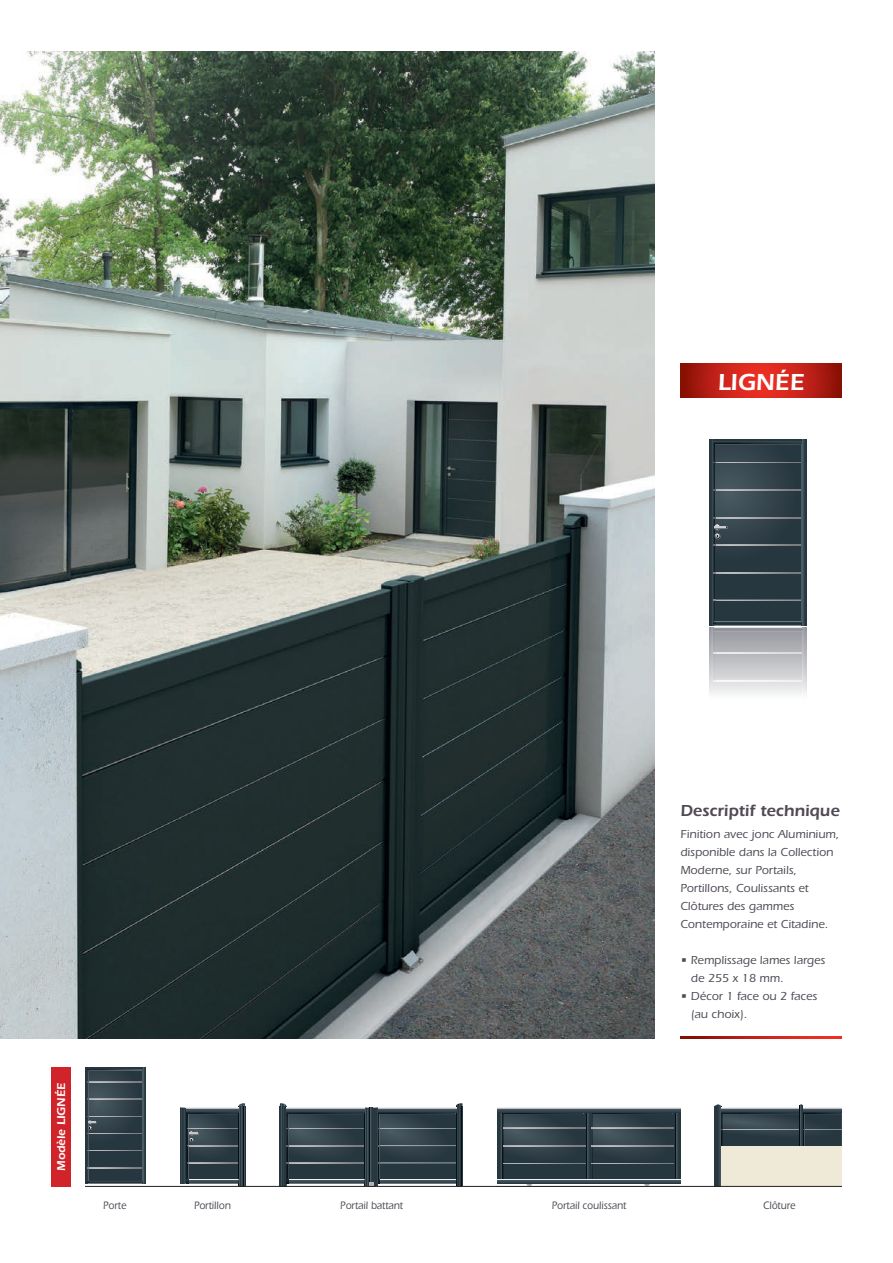
<style>
.page{position:relative;width:893px;height:1263px;background:#fff}
.page>*{position:absolute;margin:0;border:0;box-sizing:border-box;transform-origin:0 0}
.t1{font:600 24px "Itc Eras";color:#fff}
.t2{font:600 16.5px "Itc Eras";color:#514a55}
.t3{font:500 12px/18px "Itc Eras";color:#514a55}
.t4{font:600 11.85px "Itc Eras";color:#fff}
.t5{font:500 11.1px "Itc Eras";color:#514a55;scale:.9 1}
</style>
<div class="page">
<img style="left:0;top:51px;width:655px;height:988px">
<svg style="left:709px;top:439px;width:4px;height:3px"></svg>
<svg style="left:802px;top:439px;width:4px;height:3px"></svg>
<svg style="left:713px;top:439px;width:89px;height:3px"></svg>
<svg style="left:709px;top:442px;width:98px;height:254px;background:#5d686f"></svg>
<svg style="left:680px;top:364px;width:162px;height:34px;background:#c12117"></svg>
<svg style="left:680px;top:1037px;width:162px;height:2px"></svg>
<div style="left:51px;top:1067px;width:19px;height:119px;background:#d1232a"></div>
<div style="left:497px;top:1112px;width:5px;height:67px;background:#27373f"></div>
<svg style="left:675px;top:1112px;width:5px;height:67px"></svg>
<svg style="left:180px;top:1103px;width:65px;height:83px;background:#47545b"></svg>
<svg style="left:280px;top:1103px;width:182px;height:83px;background:#46545b"></svg>
<svg style="left:715px;top:1184px;width:6px;height:2px"></svg>
<div style="left:721px;top:1146px;width:121px;height:41px;background:#e5dfcf"></div>
<svg style="left:715px;top:1104px;width:127px;height:80px"></svg>
<svg style="left:502px;top:1112px;width:173px;height:74px;background:#3a4950"></svg>
<svg style="left:497px;top:1108px;width:183px;height:4px"></svg>
<div style="left:497px;top:1179px;width:183px;height:5px;background:#3c4b54"></div>
<hr style="left:85px;top:1067px;width:3px;height:117px;background:#27373f">
<hr style="left:143px;top:1067px;width:2px;height:117px;background:#314048">
<hr style="left:88px;top:1067px;width:55px;height:2px;background:#27373f">
<svg style="left:88px;top:1069px;width:56px;height:115px;background:#39484f"></svg>
<hr style="left:85px;top:1186px;width:757px;height:1px;background:#231f20">
<h1 class="t1" style="left:718px;top:368px;width:88px">LIGNÉE</h1>
<p class="t4" style="left:54px;top:1171px;width:90px;rotate:-90deg">Modèle LIGNÉE</p>
<h2 class="t2" style="left:680px;top:801px;width:161px">Descriptif technique</h2>
<p class="t3" style="left:680px;top:825px;width:160px">Finition avec jonc Aluminium, disponible dans la Collection<br>Moderne, sur Portails,<br>Portillons, Coulissants et<br>Clôtures des gammes<br>Contemporaine et Citadine.</p>
<p class="t3" style="left:691px;top:951px;width:136px;text-indent:-11px">• Remplissage lames larges de 255 x 18 mm.</p>
<p class="t3" style="left:691px;top:987px;width:128px;text-indent:-11px">• Décor 1 face ou 2 faces (au choix).</p>
<p class="t5" style="left:103px;top:1199px;width:27px">Porte</p>
<p class="t5" style="left:194px;top:1199px;width:42px">Portillon</p>
<p class="t5" style="left:340px;top:1199px;width:71px">Portail battant</p>
<p class="t5" style="left:552px;top:1199px;width:84px">Portail coulissant</p>
<p class="t5" style="left:763px;top:1199px;width:37px">Clôture</p>
</div>
